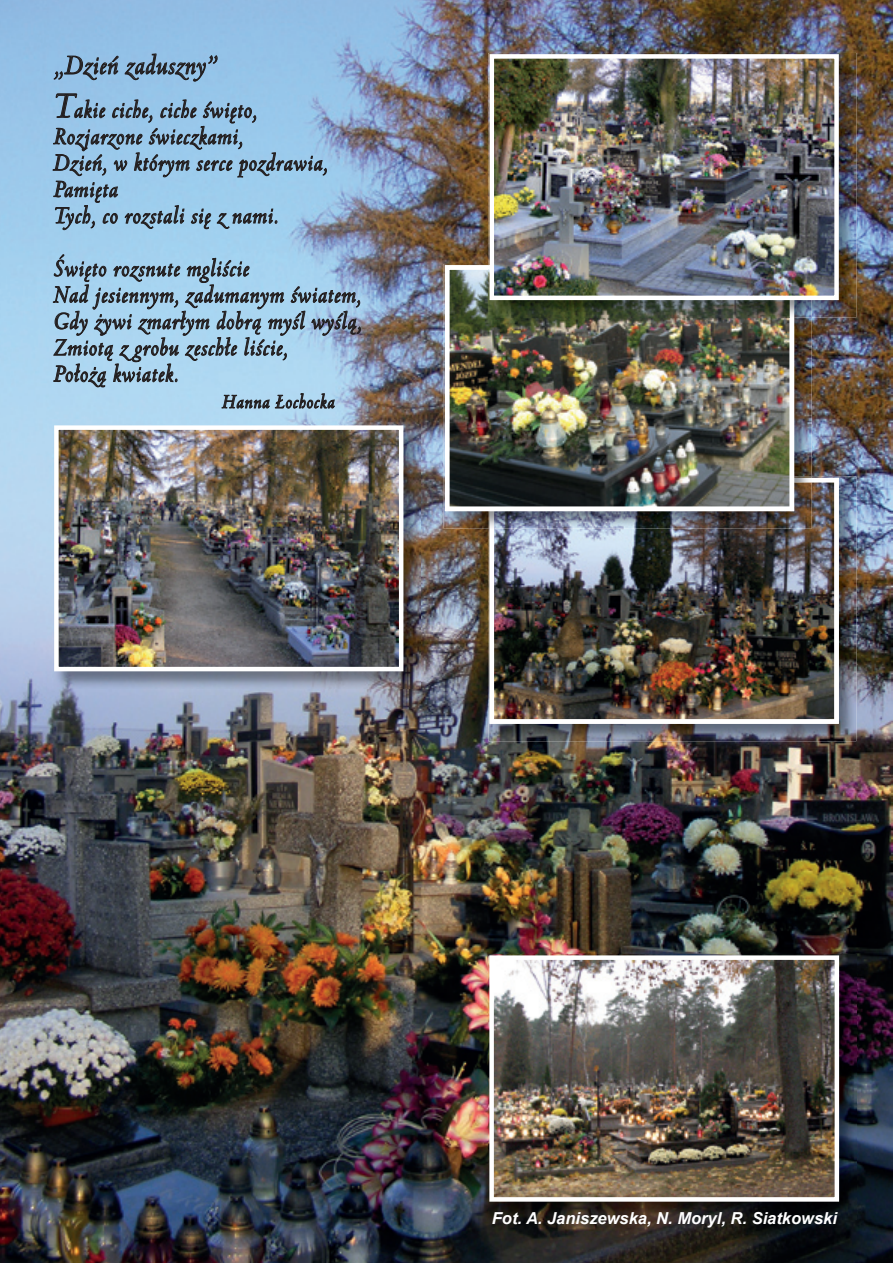
<style>
.page{position:relative;width:893px;height:1263px;background:#fff}
.page>*{position:absolute;margin:0;border:0;box-sizing:border-box;transform-origin:0 0}
.t1{font:29.7px "Venetian 301 Dm AT Italic";letter-spacing:.01em;color:#231f20;scale:.91 1}
.t2{font:26.4px/26.4px "Venetian 301 Dm AT Italic";letter-spacing:.02em;color:#231f20;scale:.91 1}
.t3{font:21.45px "Venetian 301 Dm AT Italic";letter-spacing:.03em;color:#231f20;scale:.91 1}
.t4{font:italic 700 16.5px "Arial";color:#fff}
.s1{font-family:"Venetian 301 AT Italic"}
.s2{font-size:39.6px}
</style>
<div class="page">
<img style="left:0;top:0;width:893px;height:1263px">
<svg style="left:54px;top:49px;width:164px;height:33px;background:#80a5c4"></svg>
<svg style="left:52px;top:91px;width:275px;height:139px;background:#8ab2cf"></svg>
<svg style="left:53px;top:254px;width:308px;height:155px;background:#95b9d1"></svg>
<img style="left:488px;top:477px;width:368px;height:264px">
<img style="left:490px;top:478px;width:349px;height:246px">
<img style="left:53px;top:424px;width:368px;height:265px">
<img style="left:59px;top:430px;width:339px;height:236px">
<div style="left:54px;top:425px;width:349px;height:246px;border:4px solid #fff"></div>
<img style="left:488px;top:954px;width:368px;height:265px">
<img style="left:494px;top:960px;width:340px;height:237px">
<div style="left:489px;top:955px;width:350px;height:247px;border:4px solid #fff"></div>
<img style="left:444px;top:264px;width:368px;height:265px">
<img style="left:490px;top:478px;width:322px;height:51px">
<img style="left:445px;top:265px;width:349px;height:246px">
<img style="left:488px;top:53px;width:368px;height:265px">
<img style="left:488px;top:265px;width:306px;height:53px">
<img style="left:495px;top:59px;width:339px;height:236px">
<div style="left:490px;top:54px;width:349px;height:246px;border:4px solid #fff"></div>
<p class="t1" style="left:54px;top:48px;width:182px"><span class="s1">„</span>Dzień zaduszny”</p>
<p class="t2" style="left:54px;top:97px;width:303px"><span class="s2">T</span>akie ciche, ciche święto,<br>Rozjarzone świeczkami,<br>Dzień, w którym serce pozdrawia,<br>Pamięta<br>Tych, co rozstali się z nami.</p>
<p class="t2" style="left:54px;top:255px;width:340px">Święto rozsnute mgliście<br>Nad jesiennym, zadumanym światem,<br>Gdy żywi zmarłym dobrą myśl wyślą,<br>Zmiotą z grobu zeschłe liście,<br>Położą kwiatek.</p>
<p class="t3" style="left:222px;top:389px;width:125px">Hanna Łochocka</p>
<p class="t4" style="left:492px;top:1207px;width:347px">Fot. A. Janiszewska, N. Moryl, R. Siatkowski</p>
</div>
